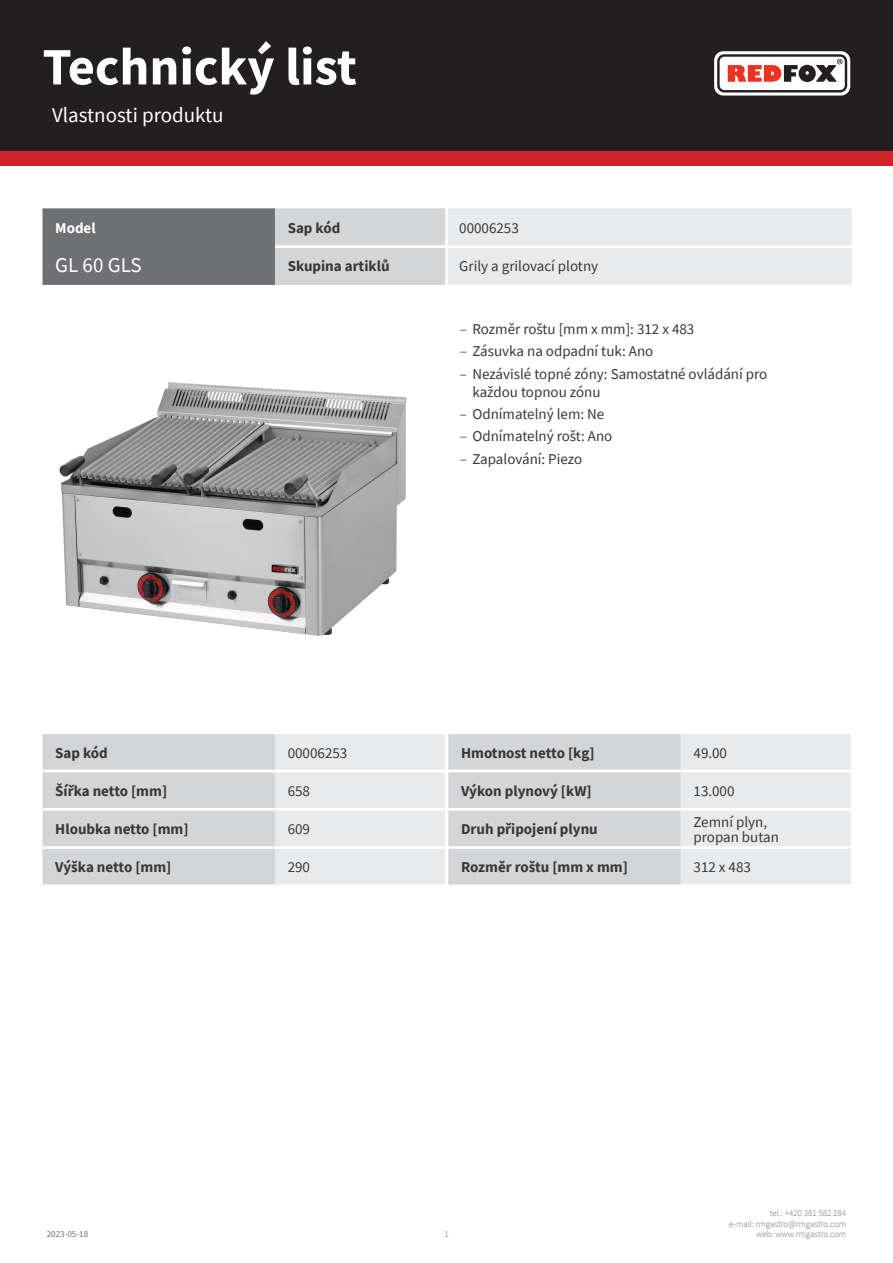
<style>
.page{position:relative;width:893px;height:1263px;background:#fff}
.page>*{position:absolute;margin:0;border:0;box-sizing:border-box;transform-origin:0 0}
.t1{font:700 52.5px "Source Sans Pro";color:#fff}
.kapitola{font:21px "Source Sans Pro";color:#fff}
.tabulka_-_headline{font:21px "Source Sans Pro";color:#fff}
.tabulka_-_text{font:15px/18px "Source Sans Pro";color:#383839}
.tabulka_-_text-2{font:700 15px "Source Sans Pro";color:#383839}
.tabulka_-_text-3{font:700 15px "Source Sans Pro";color:#fff}
.t2{font:300 9px/10.8px "Source Sans Pro";color:#6f7073;text-align:right}
.t3{font:9px "Source Sans Pro";color:#6f7073}
.s1{font-weight:300}
</style>
<div class="page">
<div style="left:0;top:0;width:893px;height:166px;background:#d1232a"></div>
<div style="left:0;top:0;width:893px;height:151px;background:#231f20"></div>
<svg style="left:714px;top:51px;width:136px;height:45px"></svg>
<img style="left:59px;top:382px;width:348px;height:254px">
<svg style="left:43px;top:734px;width:808px;height:151px;background:#dedfe0"></svg>
<hr style="left:448px;top:770px;width:233px;height:2px;background:#fff">
<hr style="left:681px;top:770px;width:170px;height:2px;background:#fff">
<hr style="left:448px;top:808px;width:233px;height:2px;background:#fff">
<hr style="left:681px;top:808px;width:170px;height:2px;background:#fff">
<hr style="left:448px;top:846px;width:233px;height:3px;background:#fff">
<hr style="left:681px;top:846px;width:170px;height:3px;background:#fff">
<hr style="left:448px;top:884px;width:233px;height:3px;background:#fff">
<hr style="left:681px;top:884px;width:170px;height:3px;background:#fff">
<svg style="left:43px;top:208px;width:809px;height:77px;background:#c0c1c3"></svg>
<hr style="left:445px;top:208px;width:3px;height:37px;background:#fff">
<hr style="left:275px;top:245px;width:171px;height:3px;background:#fff">
<hr style="left:446px;top:245px;width:406px;height:3px;background:#fff">
<hr style="left:445px;top:248px;width:3px;height:37px;background:#fff">
<h1 class="t1" style="left:43px;top:31px;width:316px">Technický list</h1>
<p class="kapitola" style="left:52px;top:101px;width:173px">Vlastnosti produktu</p>
<p class="tabulka_-_text-3" style="left:55px;top:218px;width:42px">Model</p>
<p class="tabulka_-_text-2" style="left:288px;top:218px;width:54px">Sap kód</p>
<p class="tabulka_-_text" style="left:459px;top:219px;width:61px">00006253</p>
<p class="tabulka_-_headline" style="left:55px;top:251px;width:88px">GL 60 GLS</p>
<p class="tabulka_-_text-2" style="left:288px;top:256px;width:103px">Skupina artiklů</p>
<p class="tabulka_-_text" style="left:459px;top:257px;width:140px">Grily a grilovací plotny</p>
<p class="tabulka_-_text-2" style="left:55px;top:742px;width:54px">Sap kód</p>
<p class="tabulka_-_text" style="left:288px;top:743px;width:61px">00006253</p>
<p class="tabulka_-_text-2" style="left:55px;top:781px;width:113px">Šířka netto [mm]</p>
<p class="tabulka_-_text" style="left:288px;top:782px;width:24px">658</p>
<p class="tabulka_-_text-2" style="left:55px;top:819px;width:135px">Hloubka netto [mm]</p>
<p class="tabulka_-_text" style="left:288px;top:820px;width:24px">609</p>
<p class="tabulka_-_text-2" style="left:55px;top:857px;width:118px">Výška netto [mm]</p>
<p class="tabulka_-_text" style="left:288px;top:858px;width:24px">290</p>
<p class="tabulka_-_text" style="left:460px;top:320px;width:236px"><span class="s1">–</span> Rozměr roštu [mm x mm]: 312 x 483</p>
<p class="tabulka_-_text" style="left:460px;top:342px;width:195px"><span class="s1">–</span> Zásuvka na odpadní tuk: Ano</p>
<p class="tabulka_-_text" style="left:472px;top:365px;width:296px;text-indent:-13px"><span class="s1">–</span> Nezávislé topné zóny: Samostatné ovládání pro každou topnou zónu</p>
<p class="tabulka_-_text" style="left:460px;top:405px;width:146px"><span class="s1">–</span> Odnímatelný lem: Ne</p>
<p class="tabulka_-_text" style="left:460px;top:427px;width:154px"><span class="s1">–</span> Odnímatelný rošt: Ano</p>
<p class="tabulka_-_text" style="left:460px;top:449px;width:124px"><span class="s1">–</span> Zapalování: Piezo</p>
<p class="tabulka_-_text-2" style="left:461px;top:742px;width:135px">Hmotnost netto [kg]</p>
<p class="tabulka_-_text" style="left:693px;top:743px;width:35px">49.00</p>
<p class="tabulka_-_text-2" style="left:461px;top:781px;width:132px">Výkon plynový [kW]</p>
<p class="tabulka_-_text" style="left:693px;top:782px;width:43px">13.000</p>
<p class="tabulka_-_text-2" style="left:461px;top:819px;width:138px">Druh připojení plynu</p>
<p class="tabulka_-_text" style="left:693px;top:814px;width:87px;line-height:15px">Zemní plyn, propan butan</p>
<p class="tabulka_-_text-2" style="left:461px;top:857px;width:168px">Rozměr roštu [mm x mm]</p>
<p class="tabulka_-_text" style="left:693px;top:858px;width:59px">312 x 483</p>
<p class="t3" style="left:47px;top:1229px;width:43px">2023-05-18</p>
<p class="t2" style="left:444px;top:1229px;width:6px">1</p>
<p class="t2" style="left:729px;top:1207px;width:119px">tel.: +420 381 582 284<br>e-mail: rmgastro@rmgastro.com web: www.rmgastro.com</p>
</div>
